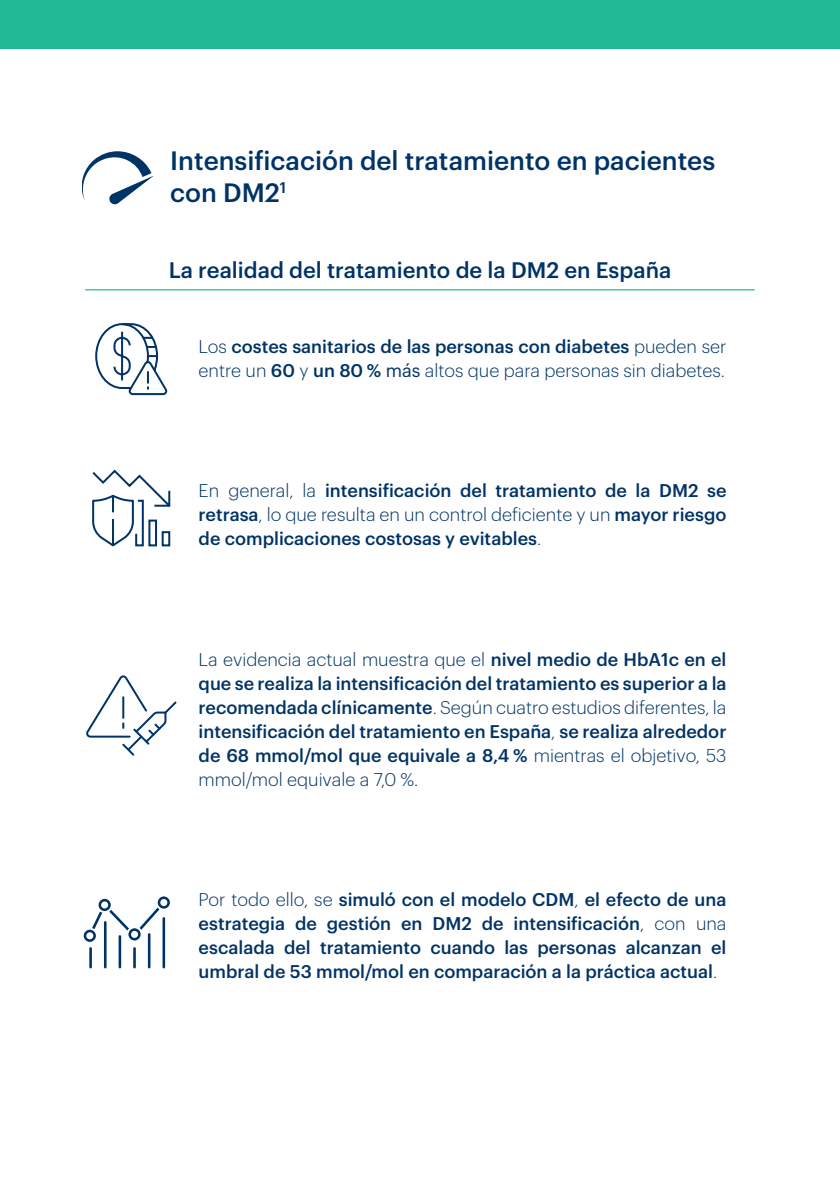
<style>
.page{position:relative;width:840px;height:1191px;background:#fff}
.page>*{position:absolute;margin:0;border:0;box-sizing:border-box;transform-origin:0 0}
.t1{font:500 26px/32px "Graphik";color:#036}
.t2{font:500 22px "Graphik";color:#036}
.t3{font:500 18px/24px "Graphik";color:#036;text-align:justify}
.t4{font:300 18px/24px "Graphik";color:#036}
.s1{font-weight:500}
.s2{font-weight:400}
.s3{font-weight:300}
</style>
<div class="page">
<hr style="left:85px;top:289px;width:669px;height:1px;background:#20b995">
<div style="left:88px;top:946px;width:5px;height:23px;background:#036;border-radius:2px"></div>
<div style="left:87px;top:945px;width:7px;height:25px;border:2px solid #fff;border-radius:2px"></div>
<div style="left:102px;top:919px;width:6px;height:51px;border:2px solid #fff;border-radius:2px"></div>
<div style="left:117px;top:934px;width:5px;height:35px;background:#036;border-radius:2px"></div>
<div style="left:116px;top:933px;width:7px;height:37px;border:2px solid #fff;border-radius:2px"></div>
<div style="left:132px;top:946px;width:5px;height:23px;background:#036;border-radius:2px"></div>
<div style="left:131px;top:945px;width:7px;height:25px;border:2px solid #fff;border-radius:2px"></div>
<div style="left:146px;top:931px;width:6px;height:39px;border:2px solid #fff;border-radius:2px"></div>
<div style="left:161px;top:916px;width:5px;height:53px;background:#036;border-radius:2px"></div>
<div style="left:160px;top:915px;width:7px;height:55px;border:2px solid #fff;border-radius:2px"></div>
<svg style="left:83px;top:896px;width:87px;height:49px"></svg>
<svg style="left:92px;top:469px;width:79px;height:78px"></svg>
<svg style="left:95px;top:323px;width:73px;height:73px"></svg>
<svg style="left:86px;top:675px;width:91px;height:81px"></svg>
<svg style="left:82px;top:151px;width:71px;height:53px"></svg>
<div style="left:0;top:0;width:839px;height:48px;background:#20b995"></div>
<p class="t1" style="left:170px;top:142px;width:546px">Intensificación del tratamiento en pacientes con DM2<sup>1</sup></p>
<p class="t2" style="left:169px;top:253px;width:504px">La realidad del tratamiento de la DM2 en España</p>
<p class="t4" style="left:198px;top:333px;width:529px">Los <span class="s1">costes sanitarios de las personas con diabetes</span> pueden ser entre un <span class="s1">60</span> y <span class="s1">un 80 %</span> <span class="s2">más</span> altos que para personas sin diabetes.</p>
<p class="t3" style="left:198px;top:477px;width:529px"><span class="s3">En general, la</span> intensificación del tratamiento de la DM2 se retrasa<span class="s3">, lo que resulta en un control deficiente y un</span> mayor riesgo de complicaciones costosas y evitables<span class="s3">.</span></p>
<p class="t3" style="left:198px;top:645px;width:529px"><span class="s3">La evidencia actual muestra que el</span> nivel medio de HbA1c en el que se realiza la intensificación del tratamiento es superior a la recomendada clínicamente<span class="s3">. Según cuatro estudios diferentes, la </span>intensificación del tratamiento en España<span class="s3">,</span> se realiza alrededor de 68 mmol/mol que equivale a 8,4 % <span class="s3">mientras el objetivo, 53 mmol/mol equivale a 7,0 %.</span></p>
<p class="t3" style="left:198px;top:886px;width:529px"><span class="s3">Por todo ello, se</span> simuló con el modelo CDM<span class="s3">,</span> el efecto de una estrategia de gestión en DM2 de intensificación<span class="s3">, con una </span>escalada del tratamiento cuando las personas alcanzan el umbral de 53 mmol/mol en comparación a la práctica actual<span class="s3">.</span></p>
</div>
